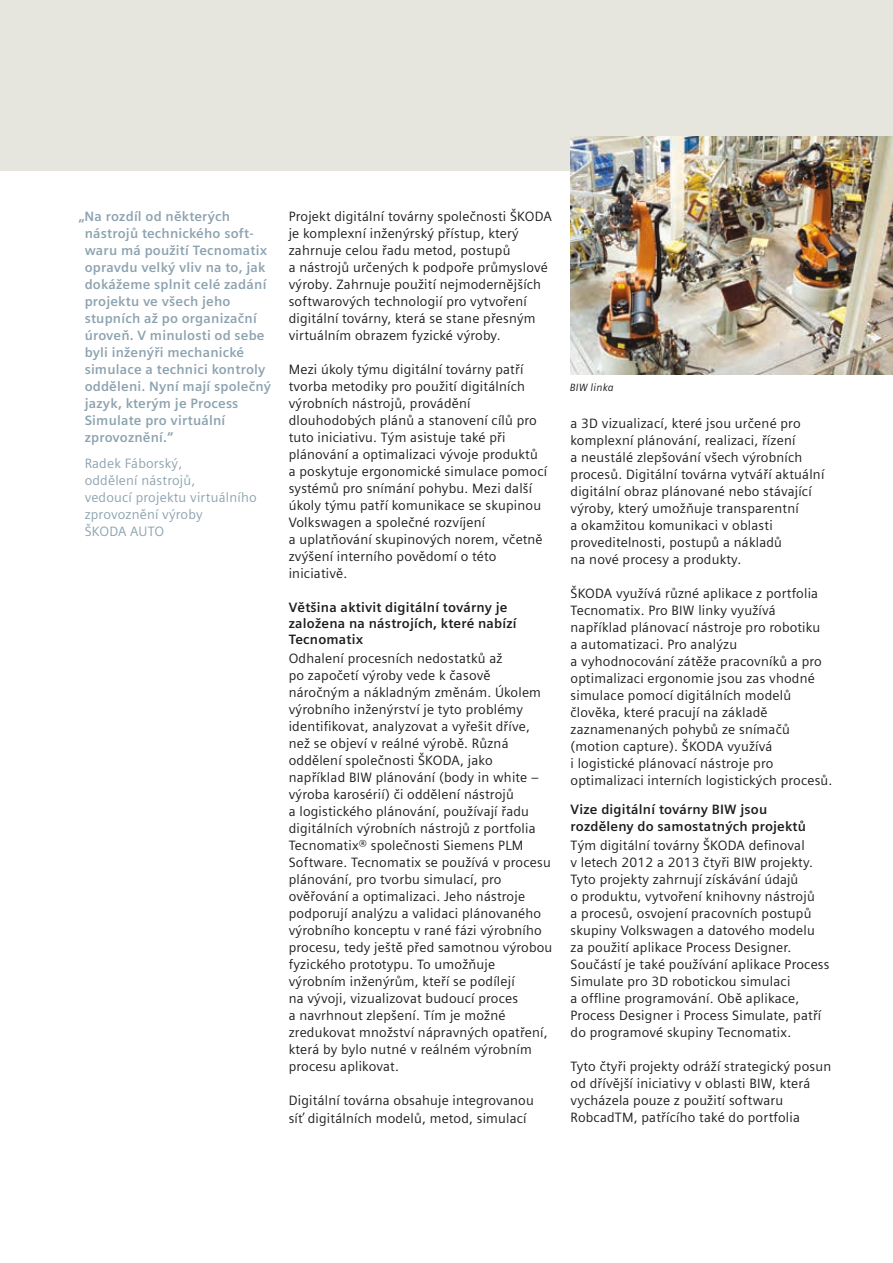
<style>
.page{position:relative;width:893px;height:1263px;background:#fff}
.page>*{position:absolute;margin:0;border:0;box-sizing:border-box;transform-origin:0 0}
.t1{font:13.5px/17px "Siemens Sans";letter-spacing:.015em;color:#1d1d1b}
.t2{font:700 13.5px/17px "Siemens Sans";letter-spacing:.015em;color:#8da3b0}
.t3{font:700 13.5px/16.2px "Siemens Sans";letter-spacing:.015em;color:#1d1d1b}
.t4{font:13.5px/17px "Siemens Sans";letter-spacing:.015em;color:#8da3b0}
.t5{font:italic 10.5px "Siemens Sans";letter-spacing:.015em;color:#1d1d1b}
</style>
<div class="page">
<div style="left:0;top:0;width:893px;height:170px;background:#e6e5de"></div>
<img style="left:570px;top:136px;width:323px;height:238px">
<p class="t2" style="left:85px;top:208px;width:188px;text-indent:-6px">„Na rozdíl od některých nástrojů technického soft&shy;waru má použití Tecnomatix opravdu velký vliv na to, jak dokážeme splnit celé zadání projektu ve všech jeho stupních až po organizační úroveň. V minulosti od sebe byli inženýři mechanické simulace a technici kontroly odděleni. Nyní mají společný jazyk, kterým je Process<br>Simulate pro virtuální zprovoznění.“</p>
<p class="t4" style="left:85px;top:455px;width:174px">Radek Fáborský,<br>oddělení nástrojů,<br>vedoucí projektu virtuálního zprovoznění výroby<br>ŠKODA AUTO</p>
<p class="t1" style="left:289px;top:208px;width:265px">Projekt digitální továrny společnosti ŠKODA je komplexní inženýrský přístup, který zahrnuje celou řadu metod, postupů<br>a nástrojů určených k podpoře průmyslové výroby. Zahrnuje použití nejmodernějších softwarových technologií pro vytvoření digitální továrny, která se stane přesným virtuálním obrazem fyzické výroby.</p>
<p class="t1" style="left:289px;top:361px;width:260px">Mezi úkoly týmu digitální továrny patří tvorba metodiky pro použití digitálních výrobních nástrojů, provádění dlouhodobých plánů a stanovení cílů pro tuto iniciativu. Tým asistuje také při plánování a optimalizaci vývoje produktů a poskytuje ergonomické simulace pomocí systémů pro snímání pohybu. Mezi další úkoly týmu patří komunikace se skupinou Volkswagen a společné rozvíjení<br>a uplatňování skupinových norem, včetně zvýšení interního povědomí o této iniciativě.</p>
<p class="t3" style="left:289px;top:599px;width:230px">Většina aktivit digitální továrny je založena na nástrojích, které nabízí<br>Tecnomatix</p>
<p class="t1" style="left:289px;top:650px;width:265px">Odhalení procesních nedostatků až<br>po započetí výroby vede k časově náročným a nákladným změnám. Úkolem výrobního inženýrství je tyto problémy identifikovat, analyzovat a vyřešit dříve, než se objeví v reálné výrobě. Různá oddělení společnosti ŠKODA, jako například BIW plánování (body in white – výroba karosérií) či oddělení nástrojů<br>a logistického plánování, používají řadu digitálních výrobních nástrojů z portfolia Tecnomatix® společnosti Siemens PLM Software. Tecnomatix se používá v procesu plánování, pro tvorbu simulací, pro ověřování a optimalizaci. Jeho nástroje podporují analýzu a validaci plánovaného výrobního konceptu v rané fázi výrobního procesu, tedy ještě před samotnou výrobou fyzického prototypu. To umožňuje výrobním inženýrům, kteří se podílejí<br>na vývoji, vizualizovat budoucí proces<br>a navrhnout zlepšení. Tím je možné zredukovat množství nápravných opatření, která by bylo nutné v reálném výrobním procesu aplikovat.</p>
<p class="t1" style="left:289px;top:1092px;width:247px">Digitální továrna obsahuje integrovanou síť digitálních modelů, metod, simulací</p>
<p class="t5" style="left:570px;top:382px;width:46px">BIW linka</p>
<p class="t1" style="left:571px;top:414px;width:255px">a 3D vizualizací, které jsou určené pro komplexní plánování, realizaci, řízení<br>a neustálé zlepšování všech výrobních procesů. Digitální továrna vytváří aktuální digitální obraz plánované nebo stávající výroby, který umožňuje transparentní<br>a okamžitou komunikaci v oblasti proveditelnosti, postupů a nákladů<br>na nové procesy a produkty.</p>
<p class="t1" style="left:571px;top:585px;width:263px">ŠKODA využívá různé aplikace z portfolia Tecnomatix. Pro BIW linky využívá například plánovací nástroje pro robotiku<br>a automatizaci. Pro analýzu<br>a vyhodnocování zátěže pracovníků a pro optimalizaci ergonomie jsou zas vhodné simulace pomocí digitálních modelů člověka, které pracují na základě zaznamenaných pohybů ze snímačů (motion capture). ŠKODA využívá<br>i logistické plánovací nástroje pro optimalizaci interních logistických procesů.</p>
<p class="t3" style="left:571px;top:802px;width:237px">Vize digitální továrny BIW jsou rozděleny do samostatných projektů</p>
<p class="t1" style="left:571px;top:837px;width:260px">Tým digitální továrny ŠKODA definoval<br>v letech 2012 a 2013 čtyři BIW projekty.<br>Tyto projekty zahrnují získávání údajů<br>o produktu, vytvoření knihovny nástrojů<br>a procesů, osvojení pracovních postupů skupiny Volkswagen a datového modelu za použití aplikace Process Designer.<br>Součástí je také používání aplikace Process Simulate pro 3D robotickou simulaci<br>a offline programování. Obě aplikace, Process Designer i Process Simulate, patří do programové skupiny Tecnomatix.</p>
<p class="t1" style="left:571px;top:1058px;width:262px">Tyto čtyři projekty odráží strategický posun od dřívější iniciativy v oblasti BIW, která vycházela pouze z použití softwaru RobcadTM, patřícího také do portfolia</p>
</div>
